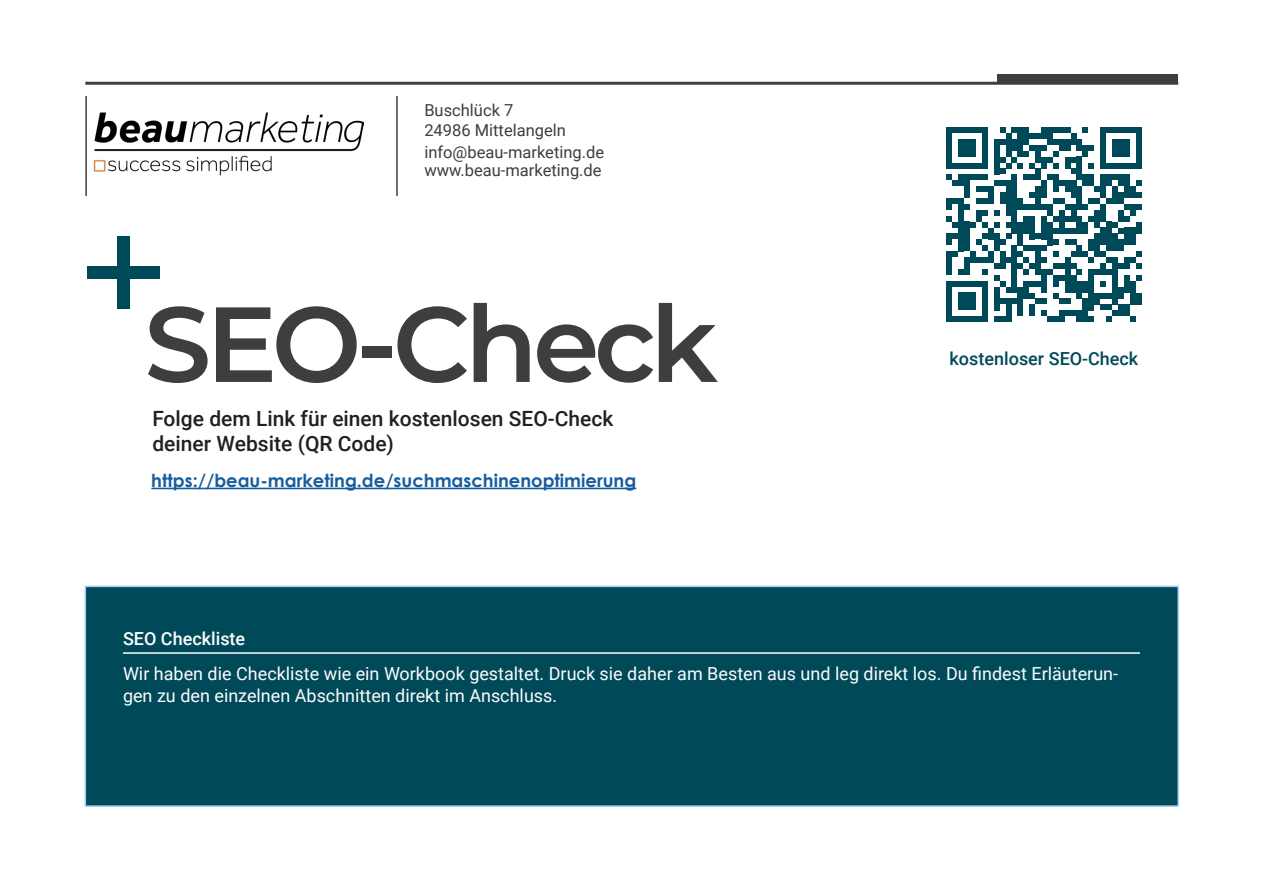
<style>
.page{position:relative;width:1263px;height:893px;background:#fff}
.page>*{position:absolute;margin:0;border:0;box-sizing:border-box;transform-origin:0 0}
.t1{font:600 106.5px "Montserrat";letter-spacing:-.05em;color:#3e3e3f}
.t2{font:500 21px/25.2px "Roboto";color:#231f20}
.t3{font:18px/21.6px "Roboto";color:#fcfcfc}
.t4{font:700 18px "Century Gothic";color:#175d9e}
.t5{font:500 18px "Roboto";color:#004959}
.t6{font:500 18px "Roboto";color:#fcfcfc}
.t7{font:16.5px/19.8px "Roboto";color:#3e3e3f}
</style>
<div class="page">
<hr style="left:85px;top:82px;width:1093px;height:3px;background:#3e3e3f">
<div style="left:997px;top:75px;width:181px;height:9px;background:#3e3e3f"></div>
<hr style="left:85px;top:96px;width:2px;height:100px;background:#3e3e3f">
<img style="left:94px;top:112px;width:269px;height:64px">
<hr style="left:396px;top:96px;width:2px;height:100px;background:#3e3e3f">
<div style="left:117px;top:236px;width:12px;height:73px;background:#004959"></div>
<div style="left:87px;top:266px;width:72px;height:13px;background:#004959"></div>
<div style="left:85px;top:586px;width:1094px;height:221px;background:#004959;border:2px solid #a1d1f3"></div>
<hr style="left:123px;top:652px;width:1017px;height:2px;background:#fcfcfc">
<svg style="left:946px;top:127px;width:195px;height:195px"></svg>
<div style="left:1135px;top:293px;width:6px;height:11px;background:#004959"></div>
<hr style="left:151px;top:488px;width:485px;height:1px;background:#175d9e">
<p class="t7" style="left:424px;top:99px;width:143px">Buschlück 7<br>24986 Mittelangeln</p>
<p class="t7" style="left:424px;top:142px;width:181px">info@beau-marketing.de</p>
<p class="t7" style="left:424px;top:160px;width:179px">www.beau-marketing.de</p>
<p class="t1" style="left:144px;top:269px;width:575px">SEO-Check</p>
<p class="t2" style="left:152px;top:405px;width:462px">Folge dem Link für einen kostenlosen SEO-Check deiner Website (QR Code)</p>
<p class="t4" style="left:151px;top:467px;width:486px">https://beau-marketing.de/suchmaschinenoptimierung</p>
<p class="t5" style="left:949px;top:346px;width:190px">kostenloser SEO-Check</p>
<p class="t6" style="left:123px;top:626px;width:124px">SEO Checkliste</p>
<p class="t3" style="left:123px;top:662px;width:997px">Wir haben die Checkliste wie ein Workbook gestaltet. Druck sie daher am Besten aus und leg direkt los. Du findest Erläuterun&shy;gen zu den einzelnen Abschnitten direkt im Anschluss.</p>
</div>
